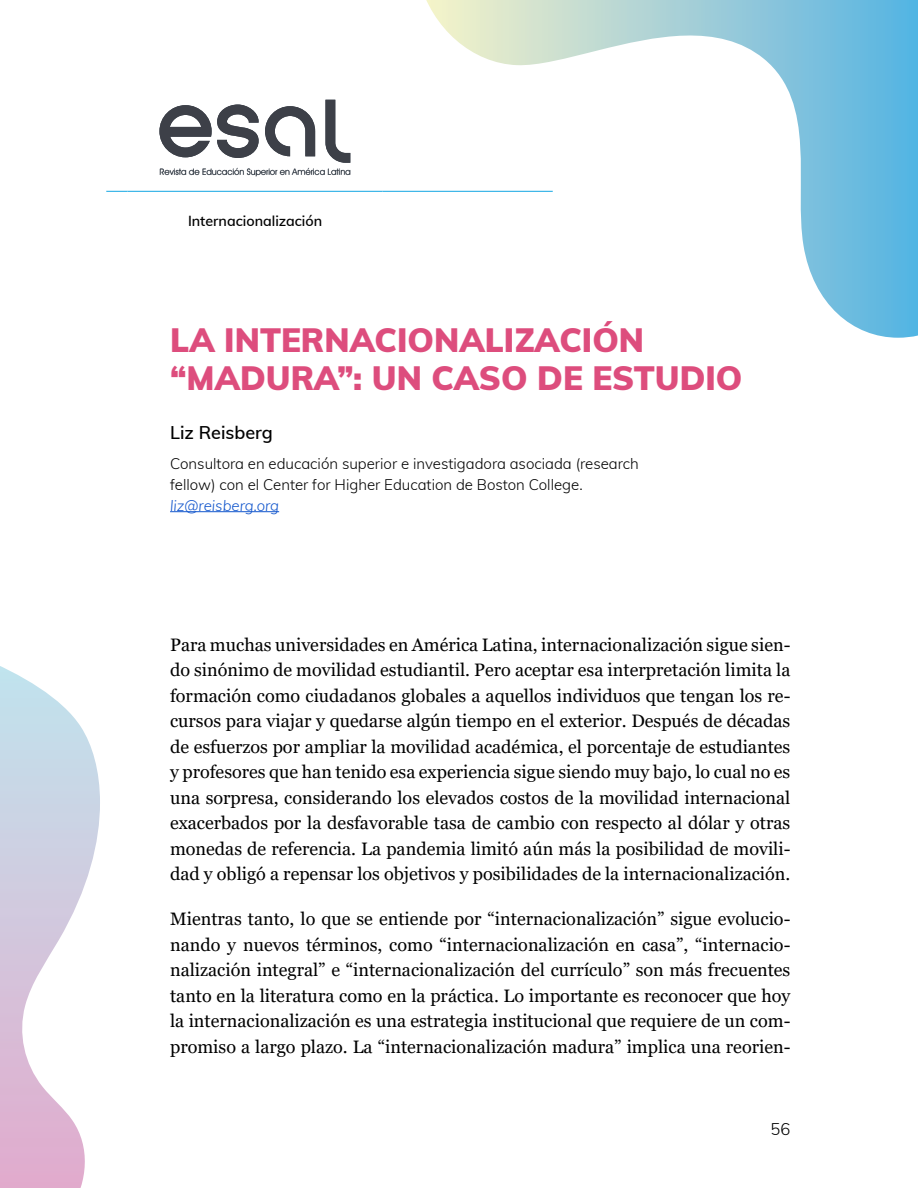
<style>
.page{position:relative;width:918px;height:1188px;background:#fff}
.page>*{position:absolute;margin:0;border:0;box-sizing:border-box;transform-origin:0 0}
.Título_de_Art{font:900 33px/37.5px "Muli";color:#dd4d7d}
.Párrafo{font:18px/25.5px "Georgia";color:#000;text-align:justify}
.Autor{font:600 18px "Muli";color:#000}
.t1{font:300 16.5px "Muli";color:#000}
.Email{font:300 15px/21px "Muli";color:#000}
.Email-2{font:italic 300 15px "Muli";color:#15c}
.t2{font:600 14.25px "Muli";color:#000}
.t3{font:8.7px "Avant Garde IT Cby BT";color:#373f49}
</style>
<div class="page">
<svg style="left:419px;top:0;width:499px;height:338px"></svg>
<svg style="left:0;top:666px;width:100px;height:522px"></svg>
<svg style="left:106px;top:191px;width:22px;height:1px"></svg>
<hr style="left:128px;top:191px;width:255px;height:1px;background:#2cb0e6">
<hr style="left:383px;top:191px;width:170px;height:1px;background:#2cb0e6">
<svg style="left:159px;top:100px;width:191px;height:76px"></svg>
<hr style="left:170px;top:511px;width:109px;height:1px;background:#15c">
<p class="t3" style="left:160px;top:166px;width:193px">Revista de Educación Superior en América Latina</p>
<p class="t2" style="left:188px;top:211px;width:136px">Internacionalización</p>
<p class="Título_de_Art" style="left:170px;top:320px;width:574px">LA INTERNACIONALIZACIÓN “MADURA”: UN CASO DE ESTUDIO</p>
<p class="Autor" style="left:170px;top:419px;width:104px">Liz Reisberg</p>
<p class="Email" style="left:170px;top:452px;width:470px">Consultora en educación superior e investigadora asociada (research fellow) con el Center for Higher Education de Boston College.</p>
<p class="Email-2" style="left:170px;top:494px;width:111px">liz@reisberg.org</p>
<p class="Párrafo" style="left:170px;top:632px;width:622px">Para muchas universidades en América Latina, internacionalización sigue sien&shy;do sinónimo de movilidad estudiantil. Pero aceptar esa interpretación limita la formación como ciudadanos globales a aquellos individuos que tengan los re&shy;cursos para viajar y quedarse algún tiempo en el exterior. Después de décadas de esfuerzos por ampliar la movilidad académica, el porcentaje de estudiantes y profesores que han tenido esa experiencia sigue siendo muy bajo, lo cual no es una sorpresa, considerando los elevados costos de la movilidad internacional exacerbados por la desfavorable tasa de cambio con respecto al dólar y otras monedas de referencia. La pandemia limitó aún más la posibilidad de movili&shy;dad y obligó a repensar los objetivos y posibilidades de la internacionalización.</p>
<p class="Párrafo" style="left:170px;top:906px;width:622px">Mientras tanto, lo que se entiende por “internacionalización” sigue evolucio&shy;nando y nuevos términos, como “internacionalización en casa”, “internacio&shy;nalización integral” e “internacionalización del currículo” son más frecuentes tanto en la literatura como en la práctica. Lo importante es reconocer que hoy la internacionalización es una estrategia institucional que requiere de un com&shy;promiso a largo plazo. La “internacionalización madura” implica una reorien-</p>
<p class="t1" style="left:771px;top:1118px;width:21px">56</p>
</div>
